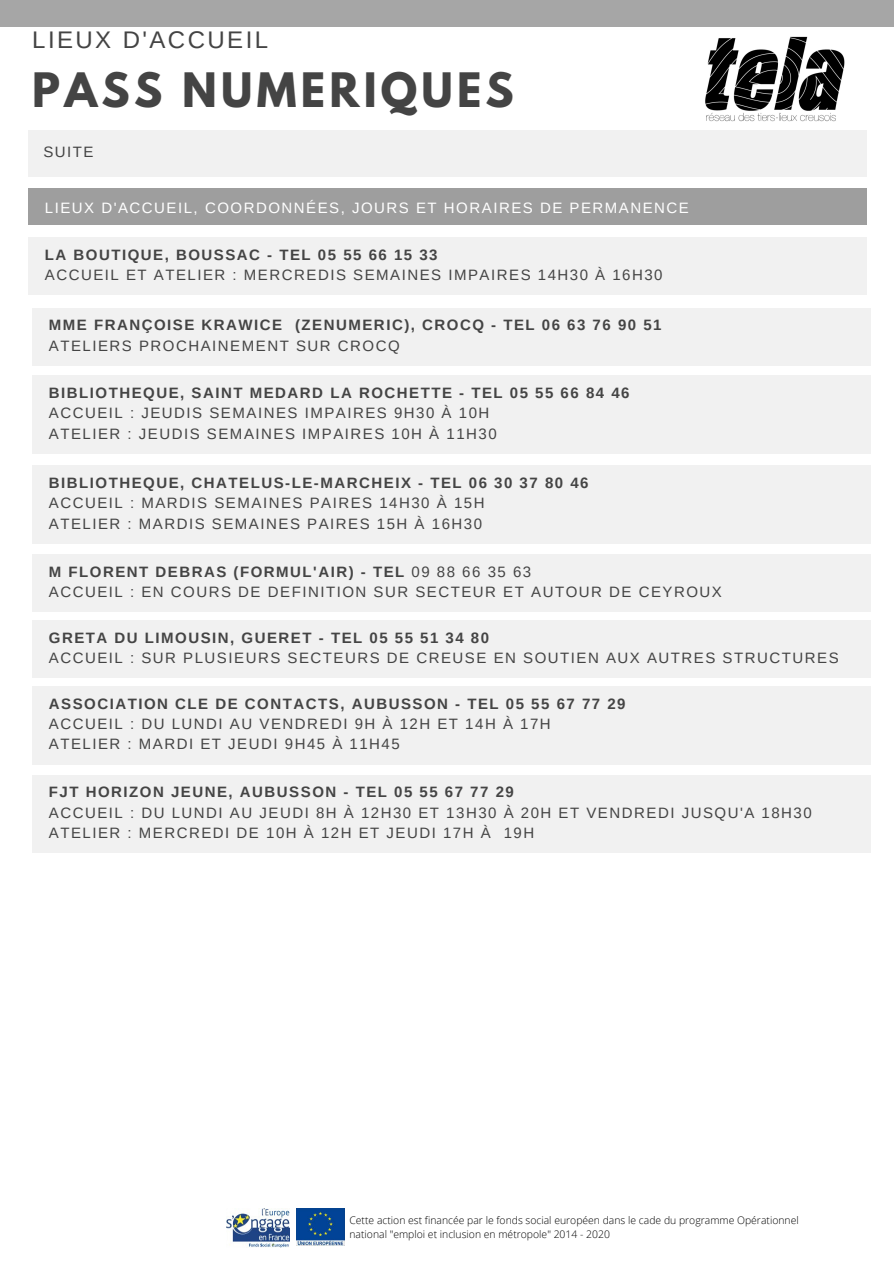
<style>
.page{position:relative;width:894px;height:1264px;background:#fff}
.page>*{position:absolute;margin:0;border:0;box-sizing:border-box;transform-origin:0 0}
.t1{font:700 42px "League Spartan";letter-spacing:.1em;color:#444}
.t2{font:24px "Arimo";letter-spacing:.1em;color:#444}
.t3{font:15px/20.2px "Arimo";letter-spacing:.1em;color:#444}
.t4{font:700 15px "Arimo";letter-spacing:.1em;color:#444}
.t5{font:15px "Arimo";letter-spacing:.1em;color:#fff}
.t6{font:300 10.35px/13.6px "Open Sans";color:#000}
.s1{font-weight:700}
</style>
<div class="page">
<div style="left:0;top:0;width:893px;height:27px;background:#a6a6a6"></div>
<div style="left:28px;top:130px;width:838px;height:46px;background:#f1f1f1"></div>
<img style="left:705px;top:36px;width:140px;height:86px">
<div style="left:28px;top:188px;width:838px;height:36px;background:#9e9e9e"></div>
<div style="left:28px;top:237px;width:838px;height:58px;background:#f1f1f1"></div>
<img style="left:226px;top:1208px;width:63px;height:39px">
<img style="left:296px;top:1208px;width:49px;height:37px">
<div style="left:32px;top:308px;width:838px;height:57px;background:#f1f1f1"></div>
<div style="left:32px;top:375px;width:838px;height:78px;background:#f1f1f1"></div>
<div style="left:32px;top:465px;width:838px;height:78px;background:#f1f1f1"></div>
<div style="left:32px;top:554px;width:838px;height:57px;background:#f1f1f1"></div>
<div style="left:32px;top:620px;width:838px;height:57px;background:#f1f1f1"></div>
<div style="left:32px;top:686px;width:838px;height:78px;background:#f1f1f1"></div>
<div style="left:32px;top:775px;width:838px;height:77px;background:#f1f1f1"></div>
<h2 class="t2" style="left:32px;top:27px;width:237px">LIEUX D'ACCUEIL</h2>
<h1 class="t1" style="left:32px;top:69px;width:483px">PASS NUMERIQUES</h1>
<p class="t3" style="left:43px;top:142px;width:52px">SUITE</p>
<p class="t5" style="left:45px;top:199px;width:645px">LIEUX D'ACCUEIL, COORDONNÉES, JOURS ET HORAIRES DE PERMANENCE</p>
<p class="t4" style="left:45px;top:246px;width:394px">LA BOUTIQUE, BOUSSAC - TEL 05 55 66 15 33</p>
<p class="t3" style="left:45px;top:265px;width:619px">ACCUEIL ET ATELIER : MERCREDIS SEMAINES IMPAIRES 14H30 À 16H30</p>
<p class="t4" style="left:49px;top:317px;width:614px">MME FRANÇOISE KRAWICE (ZENUMERIC), CROCQ - TEL 06 63 76 90 51</p>
<p class="t3" style="left:49px;top:335px;width:352px">ATELIERS PROCHAINEMENT SUR CROCQ</p>
<p class="t4" style="left:49px;top:384px;width:582px">BIBLIOTHEQUE, SAINT MEDARD LA ROCHETTE - TEL 05 55 66 84 46</p>
<p class="t3" style="left:49px;top:403px;width:449px">ACCUEIL : JEUDIS SEMAINES IMPAIRES 9H30 À 10H<br>ATELIER : JEUDIS SEMAINES IMPAIRES 10H À 11H30</p>
<p class="t4" style="left:49px;top:474px;width:541px">BIBLIOTHEQUE, CHATELUS-LE-MARCHEIX - TEL 06 30 37 80 46</p>
<p class="t3" style="left:49px;top:493px;width:437px">ACCUEIL : MARDIS SEMAINES PAIRES 14H30 À 15H<br>ATELIER : MARDIS SEMAINES PAIRES 15H À 16H30</p>
<p class="t3" style="left:49px;top:561px;width:674px"><span class="s1">M FLORENT DEBRAS (FORMUL'AIR) - TEL</span> 09 88 66 35 63<br>ACCUEIL : EN COURS DE DEFINITION SUR SECTEUR ET AUTOUR DE CEYROUX</p>
<p class="t4" style="left:49px;top:629px;width:441px">GRETA DU LIMOUSIN, GUERET - TEL 05 55 51 34 80</p>
<p class="t3" style="left:49px;top:647px;width:791px">ACCUEIL : SUR PLUSIEURS SECTEURS DE CREUSE EN SOUTIEN AUX AUTRES STRUCTURES</p>
<p class="t4" style="left:49px;top:695px;width:578px">ASSOCIATION CLE DE CONTACTS, AUBUSSON - TEL 05 55 67 77 29</p>
<p class="t3" style="left:49px;top:713px;width:503px">ACCUEIL : DU LUNDI AU VENDREDI 9H À 12H ET 14H À 17H<br>ATELIER : MARDI ET JEUDI 9H45 À 11H45</p>
<p class="t4" style="left:49px;top:783px;width:466px">FJT HORIZON JEUNE, AUBUSSON - TEL 05 55 67 77 29</p>
<p class="t3" style="left:49px;top:802px;width:764px">ACCUEIL : DU LUNDI AU JEUDI 8H À 12H30 ET 13H30 À 20H ET VENDREDI JUSQU'A 18H30<br>ATELIER : MERCREDI DE 10H À 12H ET JEUDI 17H À 19H</p>
<p class="t6" style="left:349px;top:1213px;width:450px">Cette action est financée par le fonds social européen dans le cade du programme Opérationnel national "emploi et inclusion en métropole" 2014 - 2020</p>
</div>
